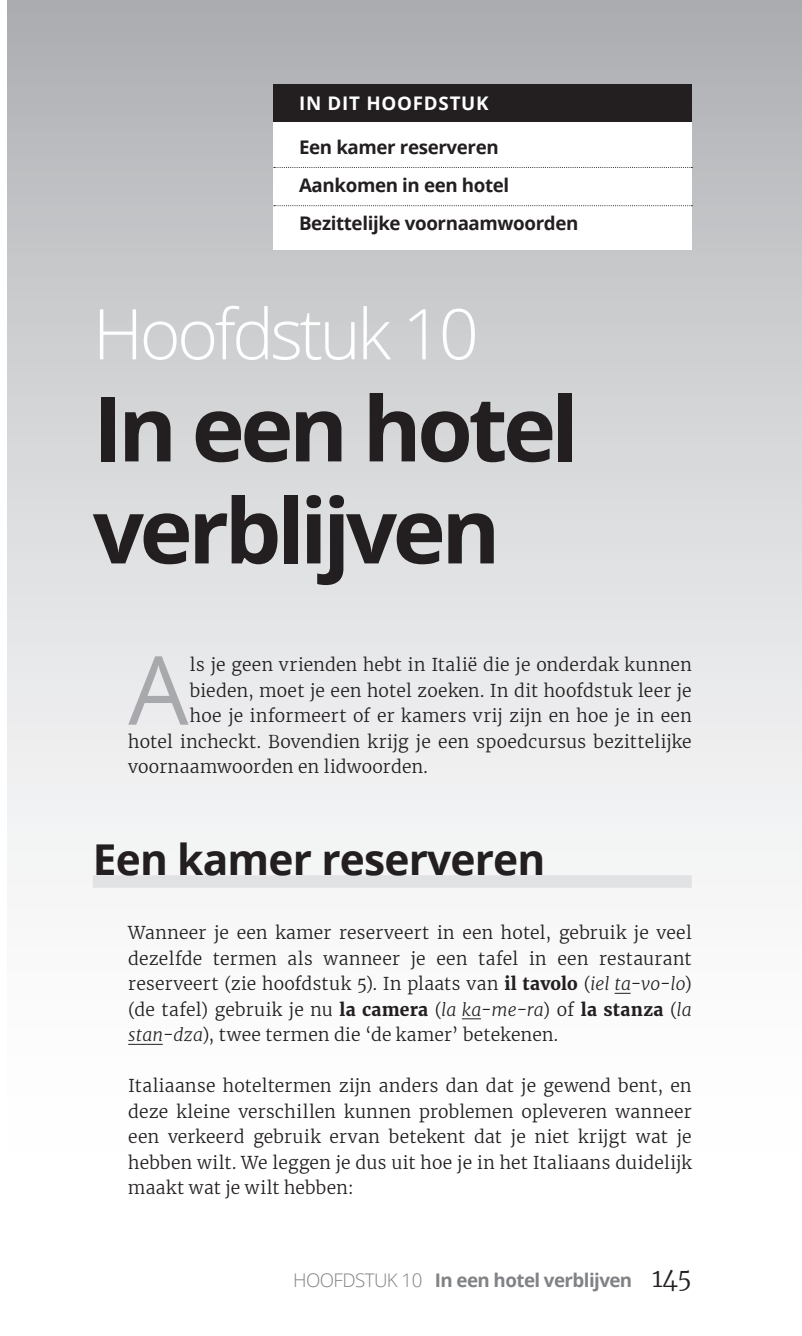
<style>
.page{position:relative;width:802px;height:1336px;background:#fff}
.page>*{position:absolute;margin:0;border:0;box-sizing:border-box;transform-origin:0 0}
.t1{font:95.25px "Open Sans";color:#a8a9ad}
.t2{font:700 90px/102px "Open Sans";letter-spacing:-.05em;color:#231f20}
.t3{font:300 70px "Open Sans";color:#fff}
.t4{font:700 42.5px "Open Sans";letter-spacing:-.02em;color:#231f20}
.t5{font:700 18.75px/38.2px "Open Sans";letter-spacing:-.02em;color:#231f20}
.t6{font:700 18.75px "Open Sans";letter-spacing:-.03em;color:#808285}
.t7{font:700 18.75px "Open Sans";letter-spacing:.04em;color:#fff}
.t8{font:300 17.5px/25.5px "Merriweather";letter-spacing:.015em;color:#231f20;text-align:justify}
.s1{font-weight:700}
.s2{font-style:italic}
.s3{font-weight:300}
.s4{font-family:"Merriweather";font-weight:300;font-size:25px;color:#231f20}
</style>
<div class="page">
<div style="left:8px;top:0;width:794px;height:1216px;background:linear-gradient(to bottom,#b4b5b8,#fff)"></div>
<div style="left:273px;top:84px;width:419px;height:38px;background:#231f20"></div>
<div style="left:273px;top:122px;width:419px;height:127px;background:#fff"></div>
<svg style="left:274px;top:167px;width:418px;height:1px"></svg>
<svg style="left:274px;top:205px;width:418px;height:1px"></svg>
<div style="left:93px;top:875px;width:599px;height:12px;background:#e1e2e4"></div>
<svg style="left:615px;top:992px;width:15px;height:1px"></svg>
<svg style="left:462px;top:1018px;width:19px;height:1px"></svg>
<hr style="left:128px;top:1043px;width:35px;height:1px;background:#231f20">
<svg style="left:7px;top:0;width:2px;height:9px"></svg>
<p class="t7" style="left:299px;top:90px;width:191px">IN DIT HOOFDSTUK</p>
<p class="t5" style="left:299px;top:127px;width:281px">Een kamer reserveren<br>Aankomen in een hotel<br>Bezittelijke voornaamwoorden</p>
<h3 class="t3" style="left:93px;top:286px;width:387px">Hoofdstuk 10</h3>
<h2 class="t2" style="left:93px;top:375px;width:488px">In een hotel verblijven</h2>
<h1 class="t1" style="left:128px;top:624px;width:62px">A</h1>
<p class="t8" style="left:190px;top:651px;width:503px">ls je geen vrienden hebt in Italië die je onderdak kunnen</p>
<p class="t8" style="left:190px;top:677px;width:503px">bieden, moet je een hotel zoeken. In dit hoofdstuk leer je</p>
<p class="t8" style="left:190px;top:702px;width:503px">hoe je informeert of er kamers vrij zijn en hoe je in een</p>
<p class="t8" style="left:128px;top:728px;width:565px">hotel incheckt. Bovendien krijg je een spoedcursus bezittelijke</p>
<p class="t8" style="left:128px;top:753px;width:301px">voornaamwoorden en lidwoorden.</p>
<h3 class="t4" style="left:93px;top:829px;width:454px">Een kamer reserveren</h3>
<p class="t8" style="left:128px;top:919px;width:565px">Wanneer je een kamer reserveert in een hotel, gebruik je veel dezelfde termen als wanneer je een tafel in een restaurant reserveert (zie hoofdstuk 5). In plaats van <span class="s1">il tavolo</span> (<span class="s2">iel ta-vo-lo</span>) (de tafel) gebruik je nu <span class="s1">la camera</span> (<span class="s2">la ka-me-ra</span>) of <span class="s1">la stanza</span> (<span class="s2">la stan-dza</span>), twee termen die ‘de kamer’ betekenen.</p>
<p class="t8" style="left:128px;top:1072px;width:565px">Italiaanse hoteltermen zijn anders dan dat je gewend bent, en deze kleine verschillen kunnen problemen opleveren wanneer een verkeerd gebruik ervan betekent dat je niet krijgt wat je hebben wilt. We leggen je dus uit hoe je in het Italiaans duidelijk maakt wat je wilt hebben:</p>
<p class="t6" style="left:293px;top:1267px;width:400px"><span class="s3">Hoofdstuk 10</span> In een hotel verblijven <span class="s4">145</span></p>
</div>
